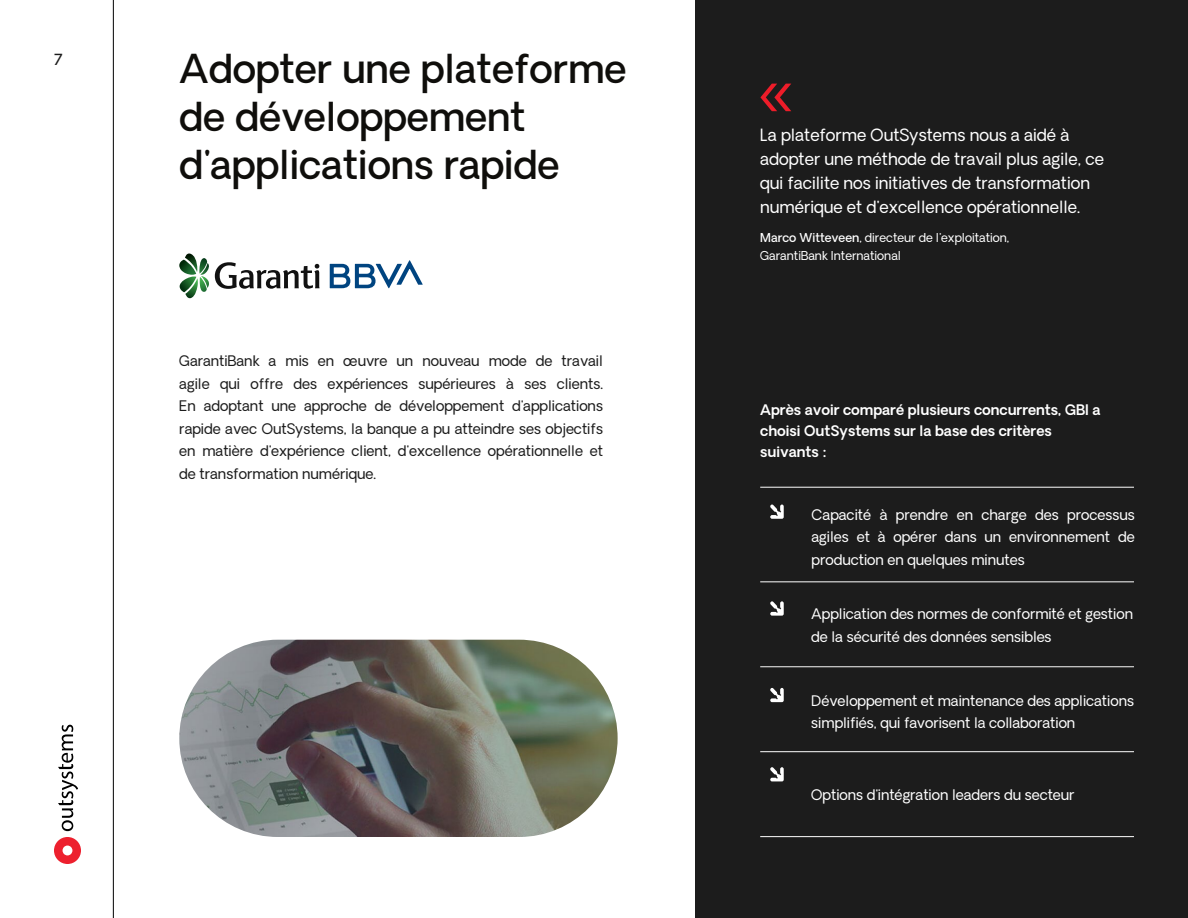
<style>
.page{position:relative;width:1188px;height:918px;background:#fff}
.page>*{position:absolute;margin:0;border:0;box-sizing:border-box;transform-origin:0 0}
.t1{font:75px "Oakes Grotesk";color:#ed1c29}
.t2{font:500 39px/48px "Oakes Grotesk";color:#0f0e0b}
.t3{font:16.5px/24px "Oakes Grotesk";color:#fff}
.t4{font:500 15px "Oakes Grotesk";color:#1c1c1c}
.texts{font:14.25px/22.5px "Oakes Grotesk";color:#fff}
.texts-2{font:14.25px/22.5px "Oakes Grotesk";color:#1c1c1c;text-align:justify}
.t5{font:600 14.25px/21px "Oakes Grotesk";color:#fff}
.t6{font:12px/18px "Oakes Grotesk";color:#fff}
.s1{font-weight:500}
</style>
<div class="page">
<hr style="left:113px;top:0;width:1px;height:918px;background:#1c1c1c">
<svg style="left:58px;top:725px;width:20px;height:106px"></svg>
<svg style="left:54px;top:837px;width:27px;height:27px"></svg>
<div style="left:696px;top:0;width:492px;height:918px;background:#1c1c1c"></div>
<svg style="left:179px;top:254px;width:30px;height:44px"></svg>
<svg style="left:330px;top:260px;width:93px;height:28px"></svg>
<svg style="left:215px;top:262px;width:105px;height:27px"></svg>
<hr style="left:760px;top:487px;width:374px;height:1px;background:#fff">
<hr style="left:760px;top:581px;width:374px;height:1px;background:#fff">
<hr style="left:760px;top:751px;width:374px;height:1px;background:#fff">
<hr style="left:760px;top:666px;width:374px;height:1px;background:#fff">
<hr style="left:760px;top:836px;width:374px;height:1px;background:#fff">
<svg style="left:770px;top:504px;width:14px;height:15px"></svg>
<svg style="left:770px;top:601px;width:14px;height:15px"></svg>
<svg style="left:770px;top:688px;width:14px;height:14px"></svg>
<svg style="left:770px;top:767px;width:14px;height:14px"></svg>
<img style="left:179px;top:640px;width:439px;height:197px;border-radius:99px">
<p class="t4" style="left:54px;top:50px;width:10px">7</p>
<p class="t2" style="left:179px;top:46px;width:449px">Adopter une plateforme de développement d'applications rapide</p>
<p class="texts-2" style="left:179px;top:350px;width:425px">GarantiBank a mis en œuvre un nouveau mode de travail agile qui offre des expériences supérieures à ses clients.<br>En adoptant une approche de développement d'applications rapide avec OutSystems, la banque a pu atteindre ses objectifs en matière d'expérience client, d'excellence opérationnelle et de transformation numérique.</p>
<p class="t1" style="left:752px;top:43px;width:49px">«</p>
<p class="t3" style="left:760px;top:124px;width:345px">La plateforme OutSystems nous a aidé à adopter une méthode de travail plus agile, ce qui facilite nos initiatives de transformation numérique et d'excellence opérationnelle.</p>
<p class="t6" style="left:760px;top:229px;width:251px"><span class="s1">Marco Witteveen</span>, directeur de l'exploitation,<br>GarantiBank International</p>
<p class="t5" style="left:760px;top:400px;width:342px">Après avoir comparé plusieurs concurrents, GBI a choisi OutSystems sur la base des critères suivants :</p>
<p class="texts" style="left:812px;top:504px;width:325px;text-align:justify">Capacité à prendre en charge des processus agiles et à opérer dans un environnement de production en quelques minutes</p>
<p class="texts" style="left:811px;top:603px;width:323px">Application des normes de conformité et gestion de la sécurité des données sensibles</p>
<p class="texts" style="left:811px;top:690px;width:324px">Développement et maintenance des applications simplifiés, qui favorisent la collaboration</p>
<p class="texts" style="left:811px;top:784px;width:265px">Options d'intégration leaders du secteur</p>
</div>
